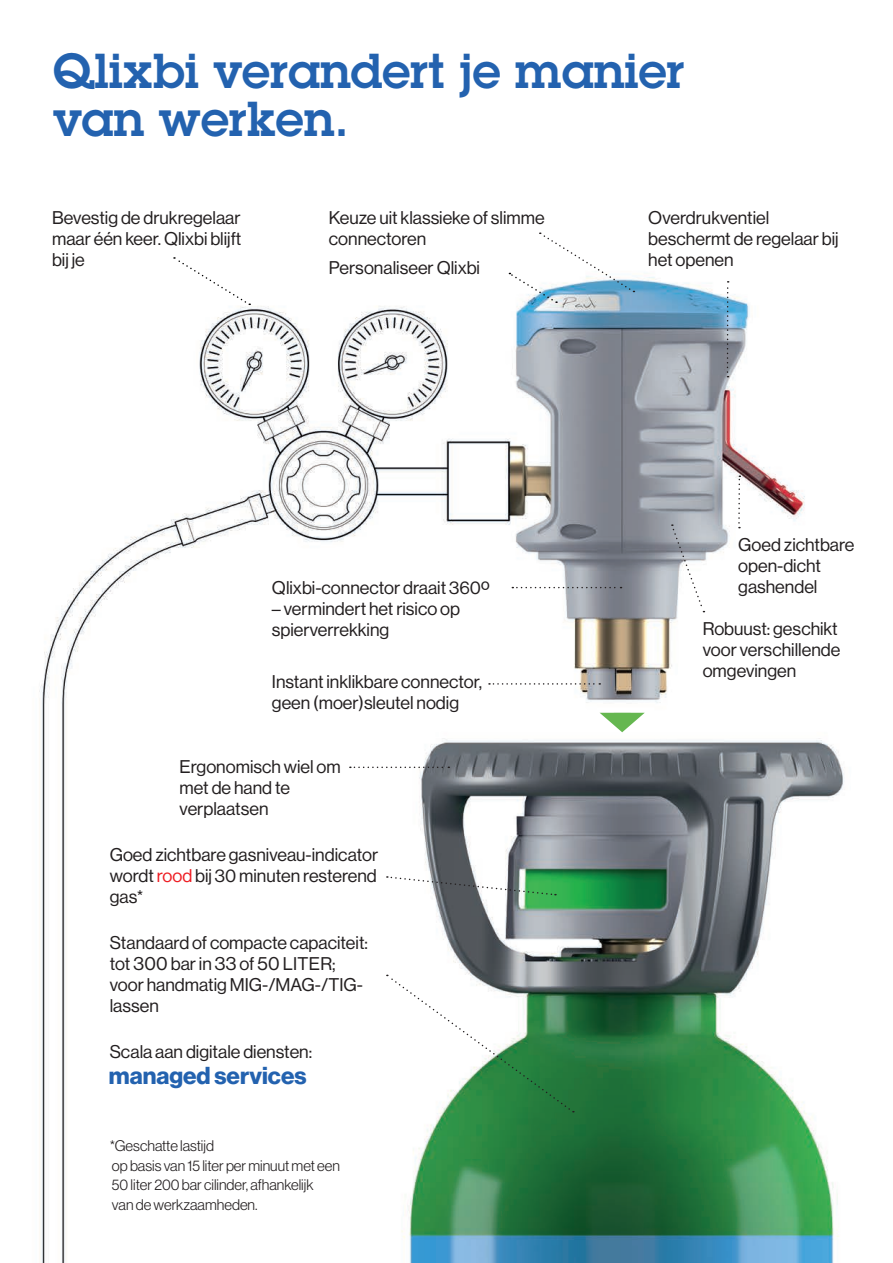
<style>
.page{position:relative;width:893px;height:1263px;background:#fff}
.page>*{position:absolute;margin:0;border:0;box-sizing:border-box;transform-origin:0 0}
.t1{font:600 48px/48px "Lubalin Graph Std";color:#2362af}
.t2{font:24px "N Haas Grotesk DS Std 75 Bd";color:#2362af}
.t3{font:18px/21px "N Haas Grotesk DS Std 55 Rg";color:#231f20}
.t4{font:15px/19.5px "N Haas Grotesk DS Std 45 Lt";color:#231f20}
.s1{color:#ee1d23}
</style>
<div class="page">
<img style="left:39px;top:257px;width:806px;height:1006px">
<svg style="left:600px;top:713px;width:45px;height:19px"></svg>
<svg style="left:512px;top:587px;width:109px;height:1px"></svg>
<svg style="left:489px;top:683px;width:111px;height:2px"></svg>
<svg style="left:350px;top:766px;width:99px;height:2px"></svg>
<svg style="left:387px;top:876px;width:169px;height:20px"></svg>
<svg style="left:738px;top:475px;width:2px;height:53px"></svg>
<svg style="left:387px;top:975px;width:187px;height:137px"></svg>
<svg style="left:671px;top:524px;width:34px;height:88px"></svg>
<svg style="left:727px;top:281px;width:2px;height:96px"></svg>
<svg style="left:509px;top:232px;width:125px;height:71px"></svg>
<svg style="left:174px;top:257px;width:76px;height:48px"></svg>
<h1 class="t1" style="left:53px;top:46px;width:633px">Qlixbi verandert je manier van werken.</h1>
<p class="t3" style="left:52px;top:208px;width:191px;text-align:justify">Bevestig de drukregelaar maar één keer. Qlixbi blijft bij je</p>
<p class="t3" style="left:329px;top:208px;width:217px">Keuze uit klassieke of slimme connectoren</p>
<p class="t3" style="left:329px;top:257px;width:153px">Personaliseer Qlixbi</p>
<p class="t3" style="left:648px;top:208px;width:192px">Overdrukventiel beschermt de regelaar bij het openen</p>
<p class="t3" style="left:272px;top:577px;width:220px">Qlixbi-connector draait 360º</p>
<p class="t3" style="left:272px;top:598px;width:190px">– vermindert het risico op spierverrekking</p>
<p class="t3" style="left:272px;top:671px;width:212px">Instant inklikbare connector, geen (moer)sleutel nodig</p>
<p class="t3" style="left:180px;top:756px;width:163px">Ergonomisch wiel om met de hand te verplaatsen</p>
<p class="t3" style="left:110px;top:844px;width:270px;text-align:justify">Goed zichtbare gasniveau-indicator wordt <span class="s1">rood</span> bij 30 minuten resterend gas*</p>
<p class="t3" style="left:110px;top:932px;width:260px">Standaard of compacte capaciteit: tot 300 bar in 33 of 50 LITER; voor handmatig MIG-/MAG-/TIG&shy;lassen</p>
<p class="t3" style="left:110px;top:1041px;width:204px">Scala aan digitale diensten:</p>
<h2 class="t2" style="left:109px;top:1062px;width:199px">managed services</h2>
<p class="t4" style="left:110px;top:1136px;width:232px">*Geschatte lastijd<br>op basis van 15 liter per minuut met een<br>50 liter 200 bar cilinder, afhankelijk<br>van de werkzaamheden.</p>
<p class="t3" style="left:738px;top:534px;width:118px">Goed zichtbare open-dicht gashendel</p>
<p class="t3" style="left:703px;top:618px;width:139px">Robuust: geschikt voor verschillende omgevingen</p>
</div>
